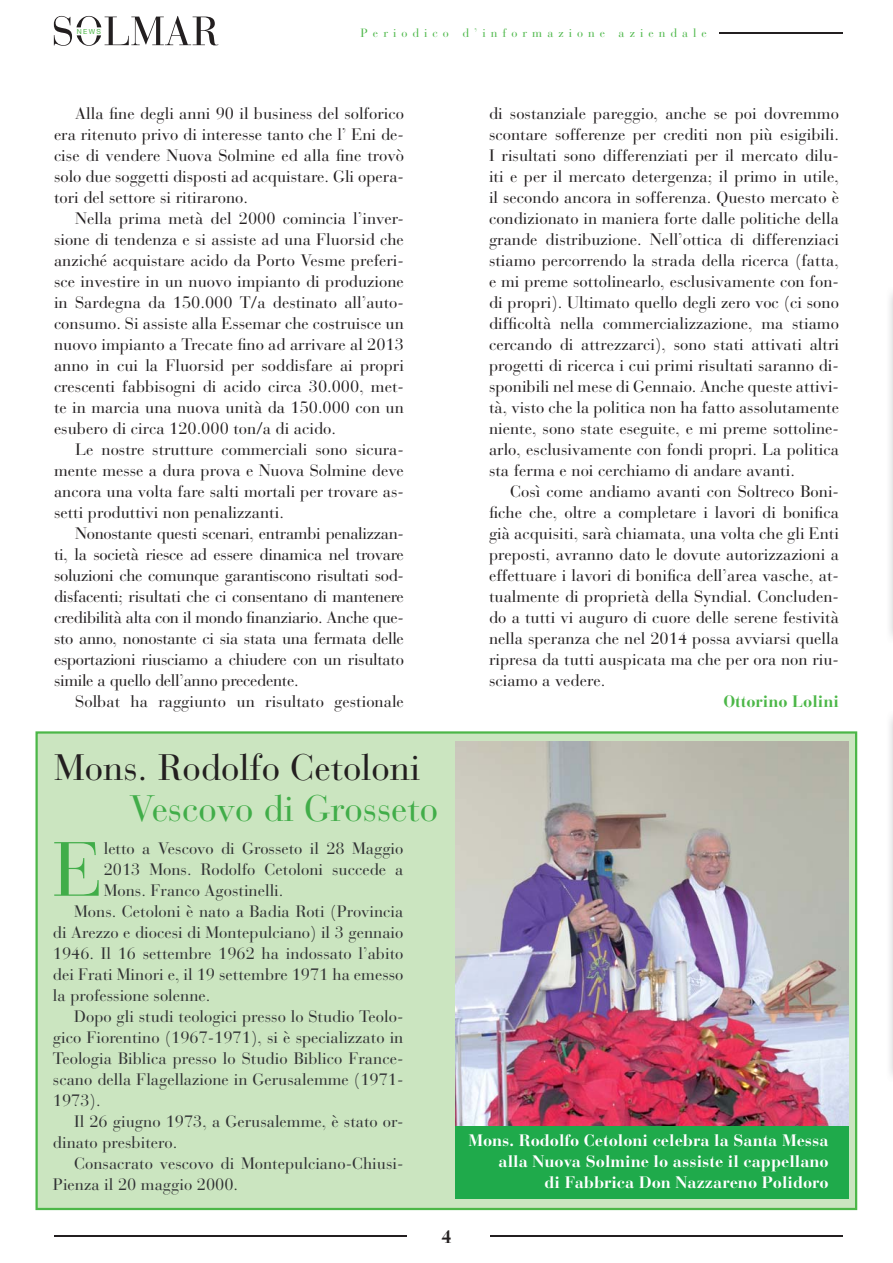
<style>
.page{position:relative;width:893px;height:1263px;background:#fff}
.page>*{position:absolute;margin:0;border:0;box-sizing:border-box;transform-origin:0 0}
.t1{font:76.2px "Bauer Bodoni";color:#41ad49}
.t2{font:36.6px "Bauer Bodoni";color:#231f20}
.t3{font:36.6px "Bauer Bodoni";color:#41ad49}
.t4{font:700 18px "Bauer Bodoni";color:#231f20}
.t5{font:16.5px/21px "Bauer Bodoni";color:#231f20;text-align:justify}
.t6{font:16.5px "Bauer Bodoni";color:#303133}
.t7{font:700 16.5px/21px "Bauer Bodoni";color:#fff;text-align:right}
.t8{font:700 16.5px "Bauer Bodoni";color:#4cb748}
.t9{font:12px "Bauer Bodoni";letter-spacing:.42em;color:#4cb748}
.t10{font:6.9px "Helvetica Neue";color:#4cb748}
</style>
<div class="page">
<hr style="left:719px;top:33px;width:123px;height:1px;background:#231f20">
<hr style="left:719px;top:32px;width:123px;height:1px;background:#231f20">
<hr style="left:54px;top:1236px;width:352px;height:1px;background:#231f20">
<hr style="left:54px;top:1235px;width:352px;height:1px;background:#231f20">
<hr style="left:490px;top:1236px;width:352px;height:1px;background:#231f20">
<hr style="left:490px;top:1235px;width:352px;height:1px;background:#231f20">
<svg style="left:54px;top:16px;width:164px;height:30px"></svg>
<div style="left:35px;top:731px;width:822px;height:479px;background:#cbe5c0"></div>
<img style="left:455px;top:741px;width:394px;height:385px">
<div style="left:455px;top:1126px;width:394px;height:72px;background:#1faa4b"></div>
<img style="left:892px;top:293px;width:1px;height:338px">
<p class="t10" style="left:77px;top:27px;width:26px">NEWS</p>
<p class="t9" style="left:361px;top:28px;width:348px">Periodico d’informazione aziendale</p>
<p class="t5" style="left:54px;top:105px;width:351px;text-indent:21px">Alla fine degli anni 90 il business del solforico era ritenuto privo di interesse tanto che l’ Eni de&shy;cise di vendere Nuova Solmine ed alla fine trovò solo due soggetti disposti ad acquistare. Gli opera&shy;tori del settore si ritirarono.</p>
<p class="t5" style="left:54px;top:210px;width:351px;text-indent:21px">Nella prima metà del 2000 comincia l’inver&shy;sione di tendenza e si assiste ad una Fluorsid che anziché acquistare acido da Porto Vesme preferi&shy;sce investire in un nuovo impianto di produzione in Sardegna da 150.000 T/a destinato all’auto&shy;consumo. Si assiste alla Essemar che costruisce un nuovo impianto a Trecate fino ad arrivare al 2013 anno in cui la Fluorsid per soddisfare ai propri crescenti fabbisogni di acido circa 30.000, met&shy;te in marcia una nuova unità da 150.000 con un esubero di circa 120.000 ton/a di acido.</p>
<p class="t5" style="left:54px;top:441px;width:351px;text-indent:21px">Le nostre strutture commerciali sono sicura&shy;mente messe a dura prova e Nuova Solmine deve ancora una volta fare salti mortali per trovare as&shy;setti produttivi non penalizzanti.</p>
<p class="t5" style="left:54px;top:525px;width:351px;text-indent:21px">Nonostante questi scenari, entrambi penalizzan&shy;ti, la società riesce ad essere dinamica nel trovare soluzioni che comunque garantiscono risultati sod&shy;disfacenti; risultati che ci consentano di mantenere credibilità alta con il mondo finanziario. Anche que&shy;sto anno, nonostante ci sia stata una fermata delle esportazioni riusciamo a chiudere con un risultato simile a quello dell’anno precedente.</p>
<p class="t5" style="left:75px;top:693px;width:330px">Solbat ha raggiunto un risultato gestionale</p>
<h2 class="t2" style="left:54px;top:753px;width:368px">Mons. Rodolfo Cetoloni</h2>
<h2 class="t3" style="left:129px;top:794px;width:310px">Vescovo di Grosseto</h2>
<h1 class="t1" style="left:53px;top:840px;width:52px">E</h1>
<p class="t6" style="left:104px;top:841px;width:301px">letto a Vescovo di Grosseto il 28 Maggio</p>
<p class="t6" style="left:104px;top:862px;width:301px">2013 Mons. Rodolfo Cetoloni succede a</p>
<p class="t6" style="left:104px;top:883px;width:181px">Mons. Franco Agostinelli.</p>
<p class="t6" style="left:74px;top:904px;width:331px">Mons. Cetoloni è nato a Badia Roti (Provincia</p>
<p class="t6" style="left:53px;top:925px;width:352px">di Arezzo e diocesi di Montepulciano) il 3 gennaio</p>
<p class="t6" style="left:53px;top:946px;width:352px">1946. Il 16 settembre 1962 ha indossato l’abito</p>
<p class="t6" style="left:53px;top:967px;width:352px">dei Frati Minori e, il 19 settembre 1971 ha emesso</p>
<p class="t6" style="left:53px;top:988px;width:159px">la professione solenne.</p>
<p class="t6" style="left:74px;top:1009px;width:331px">Dopo gli studi teologici presso lo Studio Teolo-</p>
<p class="t6" style="left:53px;top:1030px;width:352px">gico Fiorentino (1967-1971), si è specializzato in</p>
<p class="t6" style="left:53px;top:1051px;width:352px">Teologia Biblica presso lo Studio Biblico France-</p>
<p class="t6" style="left:53px;top:1072px;width:352px">scano della Flagellazione in Gerusalemme (1971-</p>
<p class="t6" style="left:53px;top:1093px;width:49px">1973).</p>
<p class="t6" style="left:74px;top:1114px;width:331px">Il 26 giugno 1973, a Gerusalemme, è stato or-</p>
<p class="t6" style="left:53px;top:1135px;width:126px">dinato presbitero.</p>
<p class="t6" style="left:74px;top:1156px;width:331px">Consacrato vescovo di Montepulciano-Chiusi-</p>
<p class="t6" style="left:53px;top:1177px;width:187px">Pienza il 20 maggio 2000.</p>
<p class="t4" style="left:441px;top:1230px;width:12px">4</p>
<p class="t5" style="left:489px;top:105px;width:351px">di sostanziale pareggio, anche se poi dovremmo scontare sofferenze per crediti non più esigibili.<br>I risultati sono differenziati per il mercato dilu&shy;iti e per il mercato detergenza; il primo in utile, il secondo ancora in sofferenza. Questo mercato è condizionato in maniera forte dalle politiche della grande distribuzione. Nell’ottica di differenziaci stiamo percorrendo la strada della ricerca (fatta, e mi preme sottolinearlo, esclusivamente con fon&shy;di propri). Ultimato quello degli zero voc (ci sono difficoltà nella commercializzazione, ma stiamo cercando di attrezzarci), sono stati attivati altri progetti di ricerca i cui primi risultati saranno di&shy;sponibili nel mese di Gennaio. Anche queste attivi&shy;tà, visto che la politica non ha fatto assolutamente niente, sono state eseguite, e mi preme sottoline&shy;arlo, esclusivamente con fondi propri. La politica sta ferma e noi cerchiamo di andare avanti.</p>
<p class="t5" style="left:489px;top:483px;width:351px;text-indent:21px">Così come andiamo avanti con Soltreco Boni&shy;fiche che, oltre a completare i lavori di bonifica già acquisiti, sarà chiamata, una volta che gli Enti preposti, avranno dato le dovute autorizzazioni a effettuare i lavori di bonifica dell’area vasche, at&shy;tualmente di proprietà della Syndial. Concluden&shy;do a tutti vi auguro di cuore delle serene festività nella speranza che nel 2014 possa avviarsi quella ripresa da tutti auspicata ma che per ora non riu&shy;sciamo a vedere.</p>
<p class="t8" style="left:723px;top:695px;width:117px">Ottorino Lolini</p>
<p class="t7" style="left:468px;top:1131px;width:362px">Mons. Rodolfo Cetoloni celebra la Santa Messa alla Nuova Solmine lo assiste il cappellano<br>di Fabbrica Don Nazzareno Polidoro</p>
</div>
